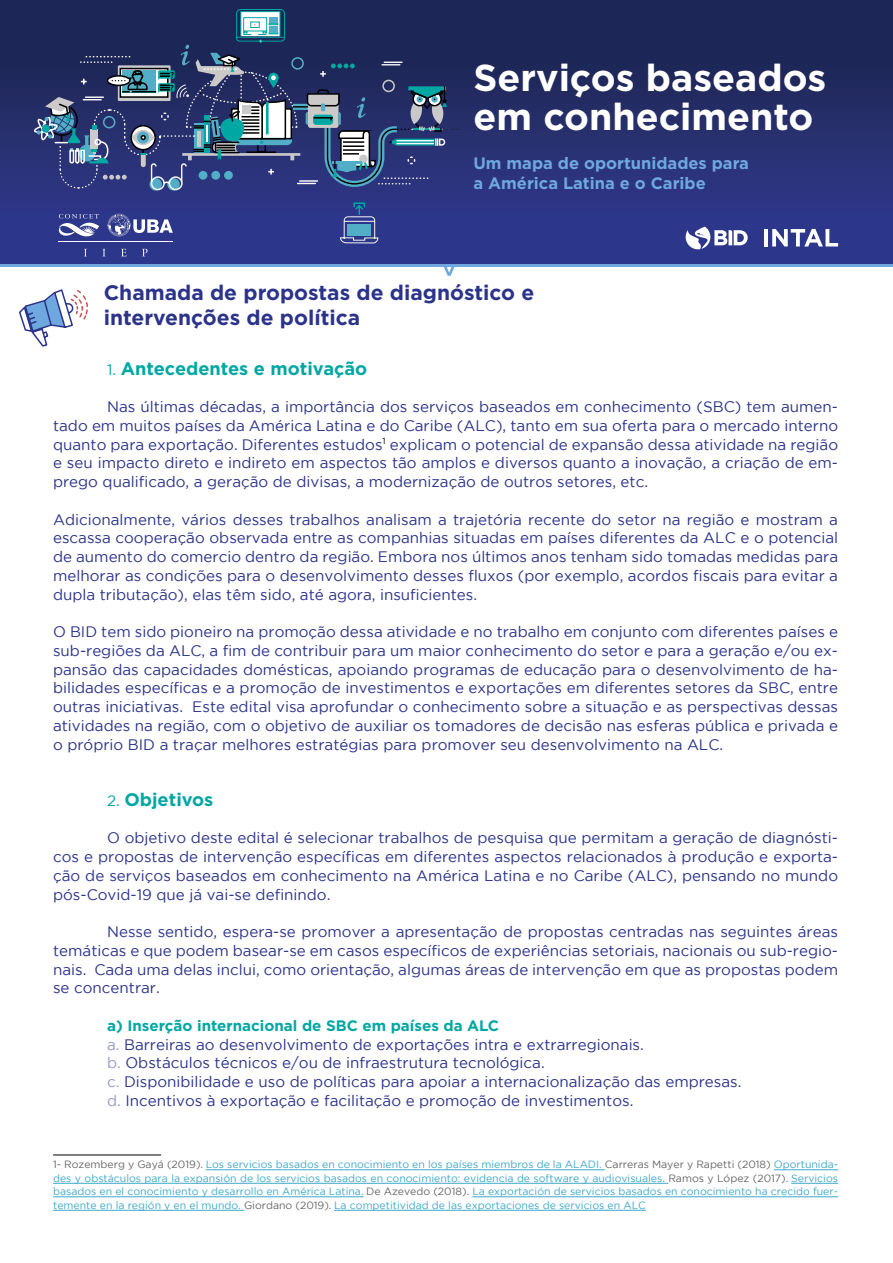
<style>
.page{position:relative;width:893px;height:1263px;background:#fff}
.page>*{position:absolute;margin:0;border:0;box-sizing:border-box;transform-origin:0 0}
.t1{font:700 37.5px/39px "Gotham";color:#fff}
.t2{font:700 21px/25.2px "Gotham";color:#2b338a}
.t3{font:700 18.15px "Gotham";color:#00a7a3}
.t4{font:700 16.5px/19.8px "Gotham";color:#6ea8de}
.t5{font:15.15px/18.8px "Gotham";color:#2b338a;text-align:justify}
.t6{font:10.5px/13.5px "Gotham";color:#3da8c9;text-align:justify}
.s1{font-weight:400;font-size:15.15px}
.s2{font-weight:700;color:#00a7a3}
.s3{color:#9599c4}
.s4{color:#666}
</style>
<div class="page">
<svg style="left:19px;top:289px;width:69px;height:58px"></svg>
<hr style="left:53px;top:1154px;width:108px;height:1px;background:#000">
<hr style="left:206px;top:1169px;width:399px;height:1px;background:#3da8c9">
<hr style="left:774px;top:1169px;width:64px;height:1px;background:#3da8c9">
<hr style="left:53px;top:1183px;width:615px;height:1px;background:#3da8c9">
<hr style="left:791px;top:1183px;width:47px;height:1px;background:#3da8c9">
<hr style="left:53px;top:1196px;width:311px;height:1px;background:#3da8c9">
<hr style="left:472px;top:1196px;width:366px;height:1px;background:#3da8c9">
<hr style="left:53px;top:1210px;width:191px;height:1px;background:#3da8c9">
<hr style="left:334px;top:1210px;width:312px;height:1px;background:#3da8c9">
<div style="left:0;top:0;width:893px;height:264px;background:linear-gradient(to bottom,#1a244d,#303990)"></div>
<svg style="left:685px;top:227px;width:63px;height:23px"></svg>
<hr style="left:764px;top:229px;width:4px;height:17px;background:#fff">
<svg style="left:772px;top:229px;width:66px;height:17px"></svg>
<svg style="left:34px;top:9px;width:427px;height:182px;background:#354674"></svg>
<svg style="left:339px;top:202px;width:40px;height:42px;background:#4762a0"></svg>
<svg style="left:443px;top:266px;width:12px;height:10px"></svg>
<hr style="left:0;top:264px;width:893px;height:2px;background:#6ea8de">
<hr style="left:59px;top:241px;width:114px;height:1px;background:#fff">
<svg style="left:59px;top:214px;width:40px;height:22px"></svg>
<svg style="left:108px;top:214px;width:65px;height:22px"></svg>
<svg style="left:84px;top:249px;width:3px;height:7px"></svg>
<svg style="left:103px;top:249px;width:2px;height:7px"></svg>
<svg style="left:121px;top:249px;width:5px;height:7px"></svg>
<svg style="left:142px;top:249px;width:5px;height:7px"></svg>
<h1 class="t1" style="left:473px;top:58px;width:354px">Serviços baseados em conhecimento</h1>
<p class="t4" style="left:473px;top:153px;width:277px">Um mapa de oportunidades para a América Latina e o Caribe</p>
<h2 class="t2" style="left:104px;top:280px;width:432px">Chamada de propostas de diagnóstico e intervenções de política</h2>
<p class="t3" style="left:107px;top:356px;width:262px"><span class="s1">1.</span> Antecedentes e motivação</p>
<p class="t5" style="left:53px;top:397px;width:787px;text-indent:54px">Nas últimas décadas, a importância dos serviços baseados em conhecimento (SBC) tem aumen&shy;tado em muitos países da América Latina e do Caribe (ALC), tanto em sua oferta para o mercado interno quanto para exportação. Diferentes estudos<sup>1</sup> explicam o potencial de expansão dessa atividade na região e seu impacto direto e indireto em aspectos tão amplos e diversos quanto a inovação, a criação de em&shy;prego qualificado, a geração de divisas, a modernização de outros setores, etc.</p>
<p class="t5" style="left:53px;top:509px;width:786px">Adicionalmente, vários desses trabalhos analisam a trajetória recente do setor na região e mostram a escassa cooperação observada entre as companhias situadas em países diferentes da ALC e o potencial de aumento do comercio dentro da região. Embora nos últimos anos tenham sido tomadas medidas para melhorar as condições para o desenvolvimento desses fluxos (por exemplo, acordos fiscais para evitar a dupla tributação), elas têm sido, até agora, insuficientes.</p>
<p class="t5" style="left:53px;top:622px;width:786px">O BID tem sido pioneiro na promoção dessa atividade e no trabalho em conjunto com diferentes países e sub-regiões da ALC, a fim de contribuir para um maior conhecimento do setor e para a geração e/ou ex&shy;pansão das capacidades domésticas, apoiando programas de educação para o desenvolvimento de ha&shy;bilidades específicas e a promoção de investimentos e exportações em diferentes setores da SBC, entre outras iniciativas. Este edital visa aprofundar o conhecimento sobre a situação e as perspectivas dessas atividades na região, com o objetivo de auxiliar os tomadores de decisão nas esferas pública e privada e o próprio BID a traçar melhores estratégias para promover seu desenvolvimento na ALC.</p>
<p class="t3" style="left:107px;top:787px;width:108px"><span class="s1">2.</span> Objetivos</p>
<p class="t5" style="left:53px;top:828px;width:786px;text-indent:54px">O objetivo deste edital é selecionar trabalhos de pesquisa que permitam a geração de diagnósti&shy;cos e propostas de intervenção específicas em diferentes aspectos relacionados à produção e exporta&shy;ção de serviços baseados em conhecimento na América Latina e no Caribe (ALC), pensando no mundo pós-Covid-19 que já vai-se definindo.</p>
<p class="t5" style="left:53px;top:922px;width:786px;text-indent:54px">Nesse sentido, espera-se promover a apresentação de propostas centradas nas seguintes áreas temáticas e que podem basear-se em casos específicos de experiências setoriais, nacionais ou sub-regio&shy;nais. Cada uma delas inclui, como orientação, algumas áreas de intervenção em que as propostas podem se concentrar.</p>
<p class="t5" style="left:107px;top:1016px;width:636px;text-align:left"><span class="s2">a) Inserção internacional de SBC em países da ALC<br></span><span class="s3">a.</span> Barreiras ao desenvolvimento de exportações intra e extrarregionais.<br><span class="s3">b.</span> Obstáculos técnicos e/ou de infraestrutura tecnológica.<br><span class="s3">c.</span> Disponibilidade e uso de políticas para apoiar a internacionalização das empresas. <span class="s3">d.</span> Incentivos à exportação e facilitação e promoção de investimentos.</p>
<p class="t6" style="left:53px;top:1158px;width:786px"><span class="s4">1- Rozemberg y Gayá (2019).</span> Los servicios basados en conocimiento en los países miembros de la ALADI. <span class="s4">Carreras Mayer y Rapetti (2018)</span> Oportunida&shy;des y obstáculos para la expansión de los servicios basados en conocimiento: evidencia de software y audiovisuales. <span class="s4">Ramos y López (2017).</span> Servicios basados en el conocimiento y desarrollo en América Latina. <span class="s4">De Azevedo (2018).</span> La exportación de servicios basados en conocimiento ha crecido fuer&shy;temente en la región y en el mundo. <span class="s4">Giordano (2019).</span> La competitividad de las exportaciones de servicios en ALC</p>
</div>
